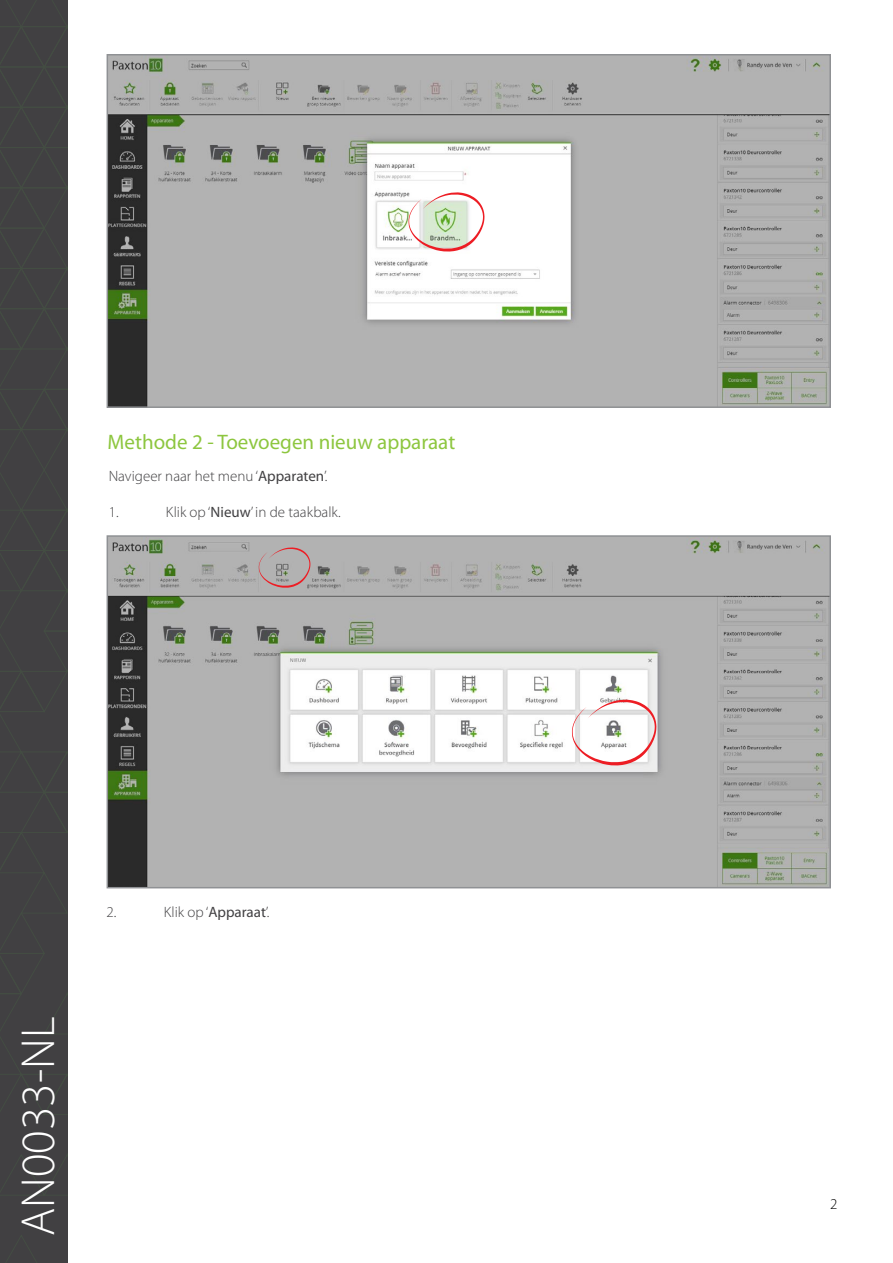
<style>
.page{position:relative;width:893px;height:1263px;background:#fff}
.page>*{position:absolute;margin:0;border:0;box-sizing:border-box;transform-origin:0 0}
.t1{font:300 48px "Myriad Pro";color:#fff}
.t2{font:21px "Myriad Pro";color:#8dc63f}
.t3{font:300 15px "Myriad Pro";color:#414042}
.t4{font:300 15px "Myriad Pro";color:#000}
.s1{font-weight:400}
</style>
<div class="page">
<div style="left:0;top:0;width:67px;height:1263px;background:#414042"></div>
<svg style="left:6px;top:1235px;width:31px;height:28px"></svg>
<svg style="left:0;top:0;width:67px;height:1196px"></svg>
<img style="left:110px;top:57px;width:718px;height:348px">
<div style="left:107px;top:54px;width:724px;height:354px;border:2px solid #8f9194"></div>
<img style="left:110px;top:538px;width:718px;height:347px">
<div style="left:107px;top:535px;width:724px;height:353px;border:2px solid #8f9194"></div>
<svg style="left:408px;top:192px;width:76px;height:60px"></svg>
<svg style="left:259px;top:547px;width:51px;height:41px"></svg>
<svg style="left:572px;top:699px;width:84px;height:67px"></svg>
<h2 class="t2" style="left:108px;top:429px;width:349px">Methode 2 - Toevoegen nieuw apparaat</h2>
<p class="t3" style="left:109px;top:467px;width:220px">Navigeer naar het menu ‘<span class="s1">Apparaten</span>’.</p>
<p class="t3" style="left:109px;top:503px;width:11px">1.</p>
<p class="t3" style="left:166px;top:503px;width:176px">Klik op ‘<span class="s1">Nieuw</span>’ in de taakbalk.</p>
<h1 class="t1" style="left:9px;top:1236px;width:220px;rotate:-90deg">AN0033-NL</h1>
<p class="t3" style="left:107px;top:903px;width:11px">2.</p>
<p class="t3" style="left:164px;top:903px;width:107px">Klik op ‘<span class="s1">Apparaat</span>’.</p>
<p class="t4" style="left:830px;top:1195px;width:9px">2</p>
</div>
